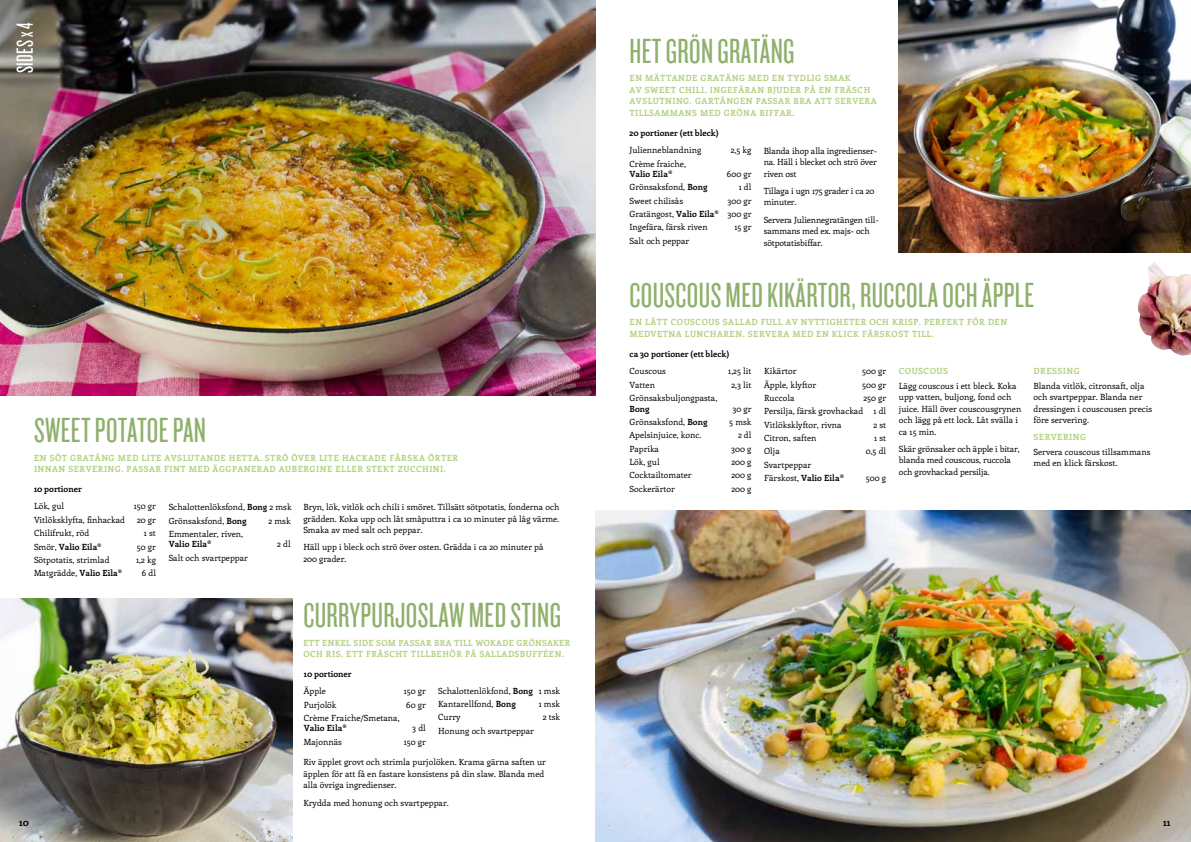
<style>
.page{position:relative;width:1191px;height:842px;background:#fff}
.page>*{position:absolute;margin:0;border:0;box-sizing:border-box;transform-origin:0 0}
.t1{font:36px "Knockout HTF27 Junior Bantamwt";letter-spacing:.01em;color:#8fb06c}
.t2{font:24px "Knockout HTF27 Junior Bantamwt";color:#fff}
.t3{font:700 10px "Enriqueta";color:#000}
.t4{font:8.5px/11.5px "Enriqueta";color:#000}
.t5{font:700 8.5px/11.5px "Enriqueta";letter-spacing:.05em;color:#b0d07d}
.t6{font:700 8.5px "Enriqueta";color:#000}
.t7{font:700 8.5px/11.5px "Enriqueta";letter-spacing:.03em;color:#b0d07d}
.s1{font-weight:400}
.s2{font-weight:700}
</style>
<div class="page">
<img style="left:0;top:0;width:595px;height:395px">
<img style="left:899px;top:0;width:292px;height:252px">
<img style="left:595px;top:510px;width:596px;height:332px">
<img style="left:0;top:598px;width:292px;height:244px">
<img style="left:1137px;top:262px;width:54px;height:94px">
<h2 class="t2" style="left:13px;top:73px;width:52px;rotate:-90deg">SIDES X 4</h2>
<h1 class="t1" style="left:34px;top:412px;width:150px">SWEETPOTATOE PAN</h1>
<p class="t5" style="left:34px;top:451px;width:426px">EN SÖT GRATÄNG MED LITE AVS LUTANDE HETTA. STRÖ ÖVER LITE HACKADE FÄRSKA ÖRTER<br>INNAN SERVERING. PASSAR FINT MED ÄGGPANERAD AUBERGINE ELLER STEKT ZUCCHINI.</p>
<p class="t6" style="left:34px;top:483px;width:49px">10 PORTIONER</p>
<p class="t4" style="left:34px;top:500px;width:32px">Lök, gul</p>
<p class="t4" style="left:134px;top:500px;width:24px">150 gr</p>
<p class="t4" style="left:34px;top:514px;width:93px">Vitlöksklyfta, finhackad</p>
<p class="t4" style="left:137px;top:514px;width:20px">20 gr</p>
<p class="t4" style="left:34px;top:527px;width:57px">Chilifrukt, röd</p>
<p class="t4" style="left:144px;top:527px;width:13px">1 st</p>
<p class="t6" style="left:34px;top:540px;width:69px"><span class="s1">Smör,</span> VALIO EILA®</p>
<p class="t4" style="left:137px;top:540px;width:20px">50 gr</p>
<p class="t4" style="left:34px;top:554px;width:77px">Sötpotatis, strimlad</p>
<p class="t4" style="left:136px;top:554px;width:21px">1,2 kg</p>
<p class="t4" style="left:34px;top:567px;width:90px">Matgrädde, <span class="s2">VALIO EILA®</span></p>
<p class="t4" style="left:142px;top:567px;width:16px">6 dl</p>
<p class="t4" style="left:169px;top:500px;width:124px;line-height:13.3px">Schalottenlöksfond, <span class="s2">BONG</span> 2 msk<br>Grönsaksfond, <span class="s2">BONG</span></p>
<p class="t4" style="left:268px;top:514px;width:24px">2 msk</p>
<p class="t4" style="left:169px;top:528px;width:76px">Emmentaler, riven,</p>
<p class="t6" style="left:169px;top:538px;width:44px">VALIO EILA®</p>
<p class="t4" style="left:277px;top:538px;width:15px">2 dl</p>
<p class="t4" style="left:169px;top:552px;width:81px">Salt och svartpeppar</p>
<p class="t4" style="left:303px;top:501px;width:257px;text-align:justify">Bryn, lök, vitlök och chili i smöret. Tillsätt sötpotatis, fonderna och grädden. Koka upp och låt småputtra i ca 10 minuter på låg värme.<br>Smaka av med salt och peppar.</p>
<p class="t4" style="left:303px;top:541px;width:242px">Häll upp i bleck och strö över osten. Grädda i ca 20 minuter på<br>200 grader.</p>
<h1 class="t1" style="left:303px;top:597px;width:257px">CURRYPURJOSLAW MED STING</h1>
<p class="t7" style="left:303px;top:636px;width:268px">ETT ENKEL SIDE SOM PASSAR BRA TILL WOKADE GRÖNSAKER<br>OCH RIS. ETT FRÄ</p>
<p class="t5" style="left:384px;top:648px;width:13px">SCHT</p>
<p class="t5" style="left:411px;top:648px;width:155px">TILLBEHÖR PÅ SALLADSBUFFÉEN.</p>
<p class="t6" style="left:304px;top:667px;width:49px">10 PORTIONER</p>
<p class="t4" style="left:304px;top:685px;width:24px">Äpple</p>
<p class="t4" style="left:404px;top:685px;width:24px">150 gr</p>
<p class="t4" style="left:304px;top:698px;width:34px">Purjolök</p>
<p class="t4" style="left:406px;top:698px;width:21px">60 gr</p>
<p class="t4" style="left:304px;top:712px;width:97px">Crème Fraiche/Smetana,</p>
<p class="t6" style="left:304px;top:722px;width:44px">VALIO EILA®</p>
<p class="t4" style="left:412px;top:722px;width:15px">3 dl</p>
<p class="t4" style="left:304px;top:735px;width:40px">Majonnäs</p>
<p class="t4" style="left:404px;top:735px;width:24px">150 gr</p>
<p class="t4" style="left:438px;top:684px;width:123px;line-height:13.3px">Schalottenlökfond, <span class="s2">BONG</span> 1 msk<br>Kantarellfond, <span class="s2">BONG</span></p>
<p class="t4" style="left:539px;top:698px;width:23px">1 msk</p>
<p class="t4" style="left:438px;top:711px;width:24px">Curry</p>
<p class="t4" style="left:543px;top:711px;width:19px">2 tsk</p>
<p class="t4" style="left:438px;top:724px;width:97px">Honung och svartpeppar</p>
<p class="t4" style="left:303px;top:756px;width:244px">Riv äpplet grovt och strimla purjolöken. Krama gärna saften ur äpplen för att få en fastare konsistens på din slaw. Blanda med alla övriga ingredienser.</p>
<p class="t4" style="left:303px;top:796px;width:147px">Krydda med honung och svartpeppar.</p>
<h1 class="t1" style="left:629px;top:33px;width:164px">HETGRÖN GRATÄNG</h1>
<p class="t5" style="left:629px;top:72px;width:223px">EN MÄTTANDE GRATÄNG MED EN TYDLIG SMAK<br>AV SWEET CHILI. INGEFÄRAN BJUDER</p>
<p class="t5" style="left:804px;top:84px;width:68px">PÅ EN FRÄSCH</p>
<p class="t5" style="left:629px;top:95px;width:73px">AVSLUTNING. GARTÄNGEN</p>
<p class="t5" style="left:629px;top:95px;width:249px;text-indent:126px">PASSAR BRA ATT SERVERA<br>TILLSAMMANS MED GRÖNA BIFFAR.</p>
<p class="t6" style="left:629px;top:127px;width:91px">20 PORTIONER (ETT BLECK)</p>
<p class="t4" style="left:629px;top:144px;width:73px">Julienneblandning</p>
<p class="t4" style="left:730px;top:144px;width:22px">2,5 kg</p>
<p class="t4" style="left:629px;top:157px;width:58px">Crème fraiche,</p>
<p class="t6" style="left:629px;top:168px;width:44px">VALIO EILA®</p>
<p class="t4" style="left:727px;top:168px;width:26px">600 gr</p>
<p class="t4" style="left:629px;top:181px;width:80px">Grönsaksfond, <span class="s2">BONG</span></p>
<p class="t4" style="left:738px;top:181px;width:14px">1 dl</p>
<p class="t4" style="left:629px;top:195px;width:55px">Sweet chilisås</p>
<p class="t4" style="left:763px;top:145px;width:115px;text-align:justify">Blanda ihop alla ingredienser&shy;na. Häll i blecket och strö över riven ost</p>
<p class="t4" style="left:763px;top:185px;width:112px">Tillaga i ugn 175 grader i ca 20 minuter.</p>
<p class="t4" style="left:763px;top:213px;width:117px">Servera Juliennegratängen till&shy;sammans med ex. majs- och sötpotatisbiffar.</p>
<p class="t4" style="left:629px;top:194px;width:123px;line-height:13.3px;text-align:justify;text-indent:98px">300 gr Gratängost, <span class="s2">VALIO EILA®</span> 300 gr Ingefära, färsk riven</p>
<p class="t4" style="left:734px;top:221px;width:19px">15 gr</p>
<p class="t4" style="left:629px;top:235px;width:61px">Salt och peppar</p>
<h1 class="t1" style="left:629px;top:277px;width:395px">COUSCOUS MED KIKÄRTOR, RUCCOLA OCH ÄPPLE</h1>
<p class="t5" style="left:629px;top:316px;width:379px">EN LÄTT COUSCOUS SALLAD FULL AV NYTTIGHETER OCH KRISP. PERFEKT FÖR DEN<br>MEDVETNA LUNCHAREN. SERVERA MED EN KLICK FÄRSKOST TILL.</p>
<p class="t4" style="left:764px;top:365px;width:34px">Kikärtor</p>
<p class="t4" style="left:862px;top:365px;width:25px">500 gr</p>
<p class="t4" style="left:764px;top:378px;width:54px">Äpple, klyftor</p>
<p class="t4" style="left:862px;top:378px;width:25px">500 gr</p>
<p class="t4" style="left:764px;top:392px;width:32px">Ruccola</p>
<p class="t6" style="left:629px;top:348px;width:101px">CA 30 PORTIONER (ETT BLECK)</p>
<p class="t4" style="left:629px;top:365px;width:38px">Couscous</p>
<p class="t4" style="left:728px;top:365px;width:25px">1,25 lit</p>
<p class="t4" style="left:629px;top:378px;width:27px">Vatten</p>
<p class="t4" style="left:731px;top:378px;width:22px">2,3 lit</p>
<p class="t4" style="left:629px;top:392px;width:89px">Grönsaksbuljongpasta,</p>
<p class="t6" style="left:629px;top:402px;width:22px">BONG</p>
<p class="t4" style="left:732px;top:402px;width:21px">30 gr</p>
<p class="t4" style="left:629px;top:416px;width:80px">Grönsaksfond, <span class="s2">BONG</span></p>
<p class="t4" style="left:729px;top:416px;width:24px">5 msk</p>
<p class="t4" style="left:629px;top:429px;width:73px">Apelsinjuice, konc.</p>
<p class="t4" style="left:738px;top:429px;width:15px">2 dl</p>
<p class="t4" style="left:629px;top:442px;width:31px">Paprika</p>
<p class="t4" style="left:731px;top:442px;width:22px">300 g</p>
<p class="t4" style="left:629px;top:456px;width:32px">Lök, gul</p>
<p class="t4" style="left:731px;top:456px;width:22px">200 g</p>
<p class="t4" style="left:629px;top:469px;width:64px">Cocktailtomater</p>
<p class="t4" style="left:731px;top:469px;width:22px">200 g</p>
<p class="t4" style="left:629px;top:482px;width:47px">Sockerärtor</p>
<p class="t4" style="left:731px;top:482px;width:22px">200 g</p>
<p class="t5" style="left:899px;top:365px;width:49px">COUSCOUS</p>
<p class="t4" style="left:899px;top:379px;width:124px">Lägg couscous i ett bleck. Koka upp vatten, buljong, fond och juice. Häll över couscousgrynen och lägg på ett lock. Låt svälla i ca 15 min.</p>
<p class="t4" style="left:899px;top:442px;width:122px">Skär grönsaker och äpple i bitar, blanda med couscous, ruccola och grovhackad persilja.</p>
<p class="t5" style="left:1033px;top:365px;width:7px">DRE</p>
<p class="t5" style="left:1052px;top:365px;width:18px">SSING</p>
<p class="t4" style="left:1033px;top:379px;width:120px">Blanda vitlök, citronsaft, olja och svartpeppar. Blanda ner dressingen i couscousen precis före servering.</p>
<p class="t5" style="left:1033px;top:431px;width:31px">SERVERING</p>
<p class="t4" style="left:1033px;top:445px;width:118px">Servera couscous tillsammans med en klick färskost.</p>
<p class="t4" style="left:764px;top:391px;width:123px;line-height:13.3px;text-align:justify;text-indent:99px">250 gr Persilja, färsk grovhackad 1 dl Vitlöksklyftor, rivna</p>
<p class="t4" style="left:873px;top:418px;width:14px">2 st</p>
<p class="t4" style="left:764px;top:432px;width:54px">Citron, saften</p>
<p class="t4" style="left:874px;top:432px;width:13px">1 st</p>
<p class="t4" style="left:764px;top:445px;width:17px">Olja</p>
<p class="t4" style="left:865px;top:445px;width:22px">0,5 dl</p>
<p class="t4" style="left:764px;top:457px;width:81px;line-height:13.3px">Svartpeppar<br>Färskost, <span class="s2">VALIO EILA®</span></p>
<p class="t4" style="left:866px;top:472px;width:22px">500 g</p>
<p class="t3" style="left:19px;top:815px;width:11px">10</p>
<p class="t3" style="left:1163px;top:815px;width:9px">11</p>
</div>
